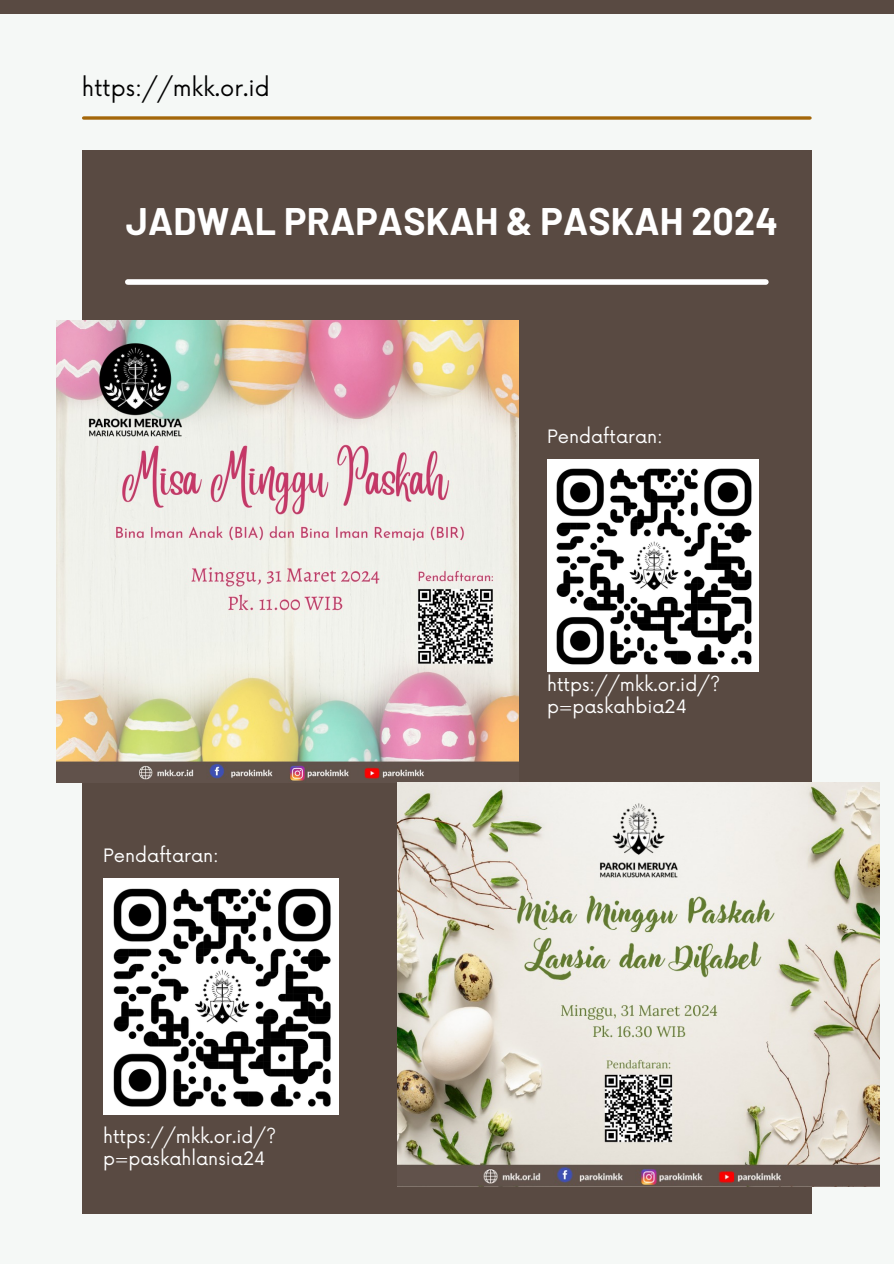
<style>
.page{position:relative;width:894px;height:1264px;background:#fff}
.page>*{position:absolute;margin:0;border:0;box-sizing:border-box;transform-origin:0 0}
.t1{font:700 37.5px "Barlow";letter-spacing:.005em;color:#fff}
.t2{font:22.5px "Now";color:#000}
.t3{font:18px/22.5px "Now";color:#fff}
</style>
<div class="page">
<div style="left:0;top:0;width:893px;height:1263px;background:#f5f8f6"></div>
<div style="left:0;top:0;width:893px;height:14px;background:#594a42"></div>
<svg style="left:84px;top:116px;width:725px;height:4px;background:#b07d2e"></svg>
<div style="left:82px;top:150px;width:729px;height:1063px;background:#594a42"></div>
<div style="left:128px;top:279px;width:637px;height:6px;background:#fff"></div>
<img style="left:56px;top:321px;width:462px;height:461px">
<img style="left:397px;top:782px;width:482px;height:404px">
<img style="left:547px;top:460px;width:211px;height:211px">
<img style="left:103px;top:878px;width:235px;height:235px">
<p class="t2" style="left:82px;top:75px;width:189px">https://mkk.or.id</p>
<p class="t1" style="left:126px;top:198px;width:653px">JADWAL PRAPASKAH &amp; PASKAH 2024</p>
<p class="t3" style="left:547px;top:426px;width:117px">Pendaftaran:</p>
<p class="t3" style="left:103px;top:845px;width:117px">Pendaftaran:</p>
<p class="t3" style="left:103px;top:1125px;width:175px">https://mkk.or.id/? p=paskahlansia24</p>
<p class="t3" style="left:547px;top:674px;width:175px">https://mkk.or.id/? p=paskahbia24</p>
</div>
